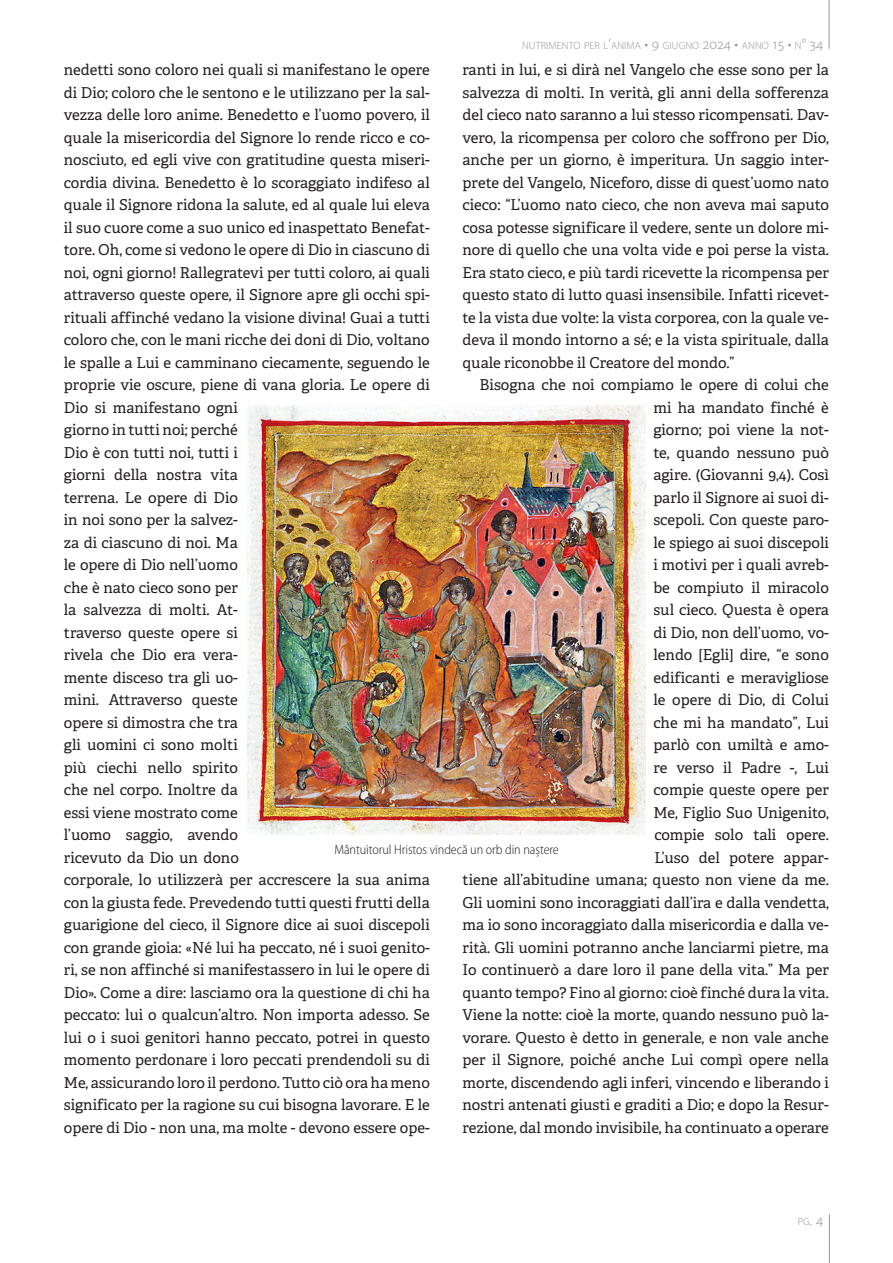
<style>
.page{position:relative;width:893px;height:1263px;background:#fff}
.page>*{position:absolute;margin:0;border:0;box-sizing:border-box;transform-origin:0 0}
.Text{font:15px/22.5px "Adelle";color:#231f20}
.Descriere_imagine{font:300 semi-condensed 13.5px "Myriad Pro";letter-spacing:-.005em;color:#231f20}
.t1{font:300 10.5px "Myriad Pro";letter-spacing:.015em;color:#939598}
.s1{font-size:15px}
</style>
<div class="page">
<hr style="left:829px;top:0;width:1px;height:49px;background:#939598">
<hr style="left:829px;top:1214px;width:1px;height:49px;background:#939598">
<img style="left:247px;top:405px;width:399px;height:429px">
<p class="t1" style="left:522px;top:39px;width:303px">NUTRIMENTO PER L<span class="s1">’</span>ANIMA <span class="s1">• 9</span> GIUGNO <span class="s1">2024 •</span> ANNO <span class="s1">15 •</span> N<span class="s1">° 34</span></p>
<p class="Text" style="left:64px;top:59px;width:368px">nedetti sono coloro nei quali si manifestano le opere di Dio; coloro che le sentono e le utilizzano per la sal&shy;vezza delle loro anime. Benedetto e l’uomo povero, il quale la misericordia del Signore lo rende ricco e co&shy;nosciuto, ed egli vive con gratitudine questa miseri&shy;cordia divina. Benedetto è lo scoraggiato indifeso al quale il Signore ridona la salute, ed al quale lui eleva il suo cuore come a suo unico ed inaspettato Benefat&shy;tore. Oh, come si vedono le opere di Dio in ciascuno di noi, ogni giorno! Rallegratevi per tutti coloro, ai quali attraverso queste opere, il Signore apre gli occhi spi&shy;rituali affinché vedano la visione divina! Guai a tutti coloro che, con le mani ricche dei doni di Dio, voltano le spalle a Lui e camminano ciecamente, seguendo le proprie vie oscure, piene di vana gloria. Le opere di Dio si manifestano ogni<br>giorno in tutti noi; perché<br>Dio è con tutti noi, tutti i<br>giorni della nostra vita<br>terrena. Le opere di Dio<br>in noi sono per la salvez-<br>za di ciascuno di noi. Ma<br>le opere di Dio nell’uomo<br>che è nato cieco sono per<br>la salvezza di molti. At-<br>traverso queste opere si<br>rivela che Dio era vera-<br>mente disceso tra gli uo-<br>mini. Attraverso queste<br>opere si dimostra che tra<br>gli uomini ci sono molti<br>più ciechi nello spirito<br>che nel corpo. Inoltre da<br>essi viene mostrato come<br>l’uomo saggio, avendo<br>ricevuto da Dio un dono<br>corporale, lo utilizzerà per accrescere la sua anima con la giusta fede. Prevedendo tutti questi frutti della guarigione del cieco, il Signore dice ai suoi discepoli con grande gioia: «Né lui ha peccato, né i suoi genito&shy;ri, se non affinché si manifestassero in lui le opere di Dio». Come a dire: lasciamo ora la questione di chi ha peccato: lui o qualcun’altro. Non importa adesso. Se lui o i suoi genitori hanno peccato, potrei in questo momento perdonare i loro peccati prendendoli su di Me, assicurando loro il perdono. Tutto ciò ora ha meno significato per la ragione su cui bisogna lavorare. E le opere di Dio - non una, ma molte - devono essere ope-</p>
<p class="Text" style="left:462px;top:59px;width:368px;text-align:justify">ranti in lui, e si dirà nel Vangelo che esse sono per la salvezza di molti. In verità, gli anni della sofferenza del cieco nato saranno a lui stesso ricompensati. Dav&shy;vero, la ricompensa per coloro che soffrono per Dio, anche per un giorno, è imperitura. Un saggio inter&shy;prete del Vangelo, Niceforo, disse di quest’uomo nato cieco: “L’uomo nato cieco, che non aveva mai saputo cosa potesse significare il vedere, sente un dolore mi&shy;nore di quello che una volta vide e poi perse la vista.<br>Era stato cieco, e più tardi ricevette la ricompensa per questo stato di lutto quasi insensibile. Infatti ricevet&shy;te la vista due volte: la vista corporea, con la quale ve&shy;deva il mondo intorno a sé; e la vista spirituale, dalla quale riconobbe il Creatore del mondo.”</p>
<p class="Text" style="left:462px;top:374px;width:368px;text-align:right">Bisogna che noi compiamo le opere di colui che mi ha mandato finché è<br>giorno; poi viene la not-<br>te, quando nessuno può<br>agire. (Giovanni 9,4). Così<br>parlo il Signore ai suoi di-<br>scepoli. Con queste paro-<br>le spiego ai suoi discepoli<br>i motivi per i quali avreb-<br>be compiuto il miracolo<br>sul cieco. Questa è opera<br>di Dio, non dell’uomo, vo-<br>lendo [Egli] dire, “e sono<br>edificanti e meravigliose<br>le opere di Dio, di Colui<br>che mi ha mandato”, Lui<br>parlò con umiltà e amo-<br>re verso il Padre -, Lui<br>compie queste opere per<br>Me, Figlio Suo Unigenito,<br>compie solo tali opere.<br>L’uso del potere appar-<br>tiene all’abitudine umana; questo non viene da me.<br>Gli uomini sono incoraggiati dall’ira e dalla vendetta, ma io sono incoraggiato dalla misericordia e dalla ve&shy;rità. Gli uomini potranno anche lanciarmi pietre, ma Io continuerò a dare loro il pane della vita.” Ma per quanto tempo? Fino al giorno: cioè finché dura la vita.<br>Viene la notte: cioè la morte, quando nessuno può la&shy;vorare. Questo è detto in generale, e non vale anche per il Signore, poiché anche Lui compì opere nella morte, discendendo agli inferi, vincendo e liberando i nostri antenati giusti e graditi a Dio; e dopo la Resur&shy;rezione, dal mondo invisibile, ha continuato a operare</p>
<p class="Descriere_imagine" style="left:334px;top:841px;width:226px">Mântuitorul Hristos vindecă un orb din naștere</p>
<p class="t1" style="left:798px;top:1215px;width:27px">PG<span class="s1">. 4</span></p>
</div>
